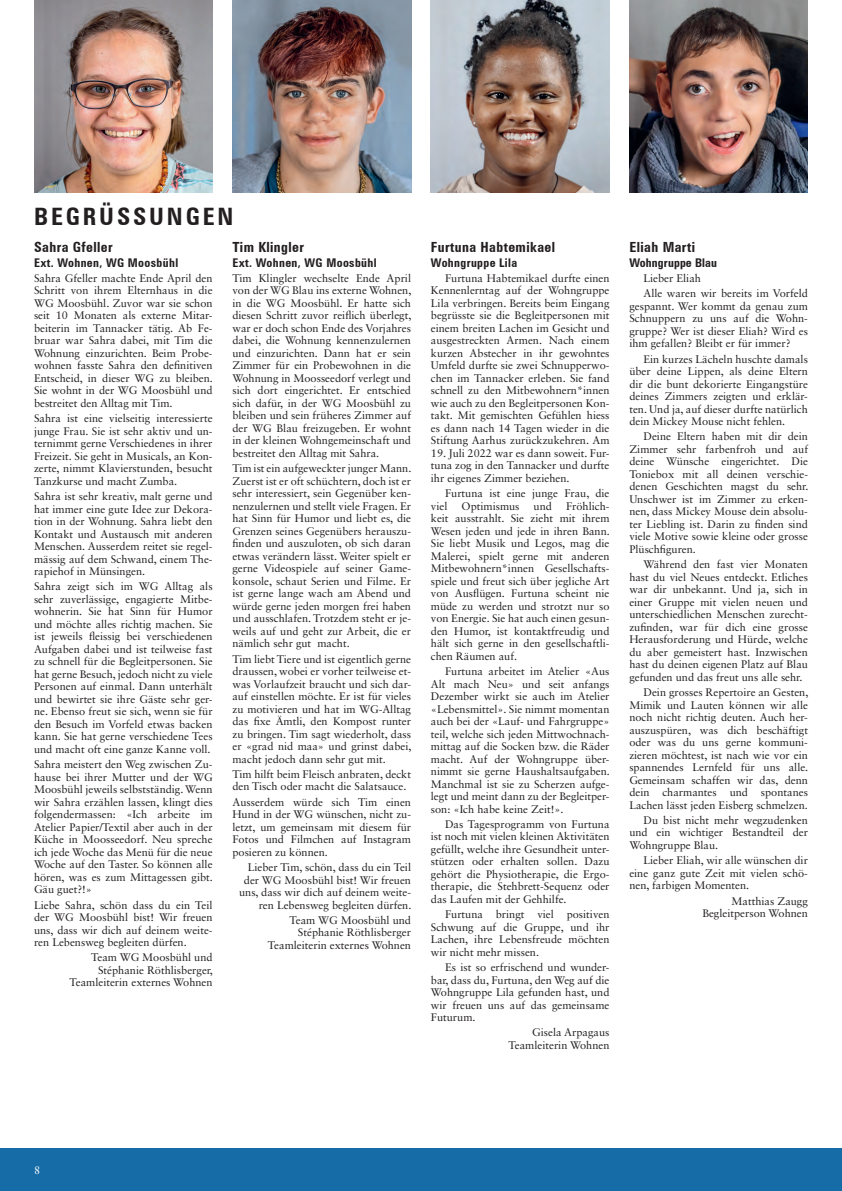
<style>
.page{position:relative;width:842px;height:1191px;background:#fff}
.page>*{position:absolute;margin:0;border:0;box-sizing:border-box;transform-origin:0 0}
.t1{font:700 condensed 24px "Zurich BT";letter-spacing:.12em;color:#231f20}
.t2{font:700 condensed 14px "Zurich BT";letter-spacing:.03em;color:#231f20}
.t3{font:700 condensed 12px "Zurich BT";letter-spacing:.01em;color:#231f20}
.t4{font:11px/12.5px "Sabon LT Std";color:#231f20;text-align:justify}
.t5{font:11px "Sabon LT Std";color:#fff}
</style>
<div class="page">
<div style="left:0;top:1148px;width:842px;height:43px;background:#166ca7"></div>
<img style="left:629px;top:0;width:179px;height:193px">
<img style="left:34px;top:0;width:179px;height:193px">
<img style="left:232px;top:0;width:179px;height:193px">
<img style="left:431px;top:0;width:178px;height:193px">
<h1 class="t1" style="left:34px;top:202px;width:201px">Begrüssungen</h1>
<p class="t2" style="left:34px;top:238px;width:80px">Sahra Gfeller</p>
<p class="t3" style="left:34px;top:255px;width:146px">Ext. Wohnen, WG Moosbühl</p>
<p class="t4" style="left:34px;top:272px;width:181px">Sahra Gfeller machte Ende April den Schritt von ihrem Elternhaus in die WG Moosbühl. Zuvor war sie schon seit 10 Monaten als externe Mitar&shy;beiterin im Tannacker tätig. Ab Fe&shy;bruar war Sahra dabei, mit Tim die Wohnung einzurichten. Beim Probe&shy;wohnen fasste Sahra den definitiven Entscheid, in dieser WG zu bleiben.<br>Sie wohnt in der WG Moosbühl und bestreitet den Alltag mit Tim.</p>
<p class="t4" style="left:34px;top:412px;width:180px">Sahra ist eine vielseitig interessierte junge Frau. Sie ist sehr aktiv und un&shy;ternimmt gerne Verschiedenes in ihrer Freizeit. Sie geht in Musicals, an Kon&shy;zerte, nimmt Klavierstunden, besucht Tanzkurse und macht Zumba.</p>
<p class="t4" style="left:34px;top:490px;width:180px">Sahra ist sehr kreativ, malt gerne und hat immer eine gute Idee zur Dekora&shy;tion in der Wohnung. Sahra liebt den Kontakt und Austausch mit anderen Menschen. Ausserdem reitet sie regel&shy;mässig auf dem Schwand, einem The&shy;rapiehof in Münsingen.</p>
<p class="t4" style="left:34px;top:580px;width:180px">Sahra zeigt sich im WG Alltag als sehr zuverlässige, engagierte Mitbe&shy;wohnerin. Sie hat Sinn für Humor und möchte alles richtig machen. Sie ist jeweils fleissig bei verschiedenen Aufgaben dabei und ist teilweise fast zu schnell für die Begleitpersonen. Sie hat gerne Besuch, jedoch nicht zu viele Personen auf einmal. Dann unterhält und bewirtet sie ihre Gäste sehr ger&shy;ne. Ebenso freut sie sich, wenn sie für den Besuch im Vorfeld etwas backen kann. Sie hat gerne verschiedene Tees und macht oft eine ganze Kanne voll.</p>
<p class="t4" style="left:34px;top:758px;width:180px">Sahra meistert den Weg zwischen Zu&shy;hause bei ihrer Mutter und der WG Moosbühl jeweils selbstständig. Wenn wir Sahra erzählen lassen, klingt dies folgendermassen: «Ich arbeite im Atelier Papier/Textil aber auch in der Küche in Moosseedorf. Neu spreche ich jede Woche das Menü für die neue Woche auf den Taster. So können alle hören, was es zum Mittagessen gibt.<br>Gäu guet?!»</p>
<p class="t4" style="left:34px;top:898px;width:180px">Liebe Sahra, schön dass du ein Teil der WG Moosbühl bist! Wir freuen uns, dass wir dich auf deinem weite&shy;ren Lebensweg begleiten dürfen.</p>
<p class="t4" style="left:69px;top:951px;width:145px;text-align:right">Team WG Moosbühl und<br>Stéphanie Röthlisberger,<br>Teamleiterin externes Wohnen</p>
<p class="t2" style="left:232px;top:238px;width:73px">Tim Klingler</p>
<p class="t3" style="left:232px;top:255px;width:146px">Ext. Wohnen, WG Moosbühl</p>
<p class="t4" style="left:232px;top:272px;width:181px">Tim Klingler wechselte Ende April von der WG Blau ins externe Wohnen, in die WG Moosbühl. Er hatte sich diesen Schritt zuvor reiflich überlegt, war er doch schon Ende des Vorjahres dabei, die Wohnung kennenzulernen und einzurichten. Dann hat er sein Zimmer für ein Probewohnen in die Wohnung in Moosseedorf verlegt und sich dort eingerichtet. Er entschied sich dafür, in der WG Moosbühl zu bleiben und sein früheres Zimmer auf der WG Blau freizugeben. Er wohnt in der kleinen Wohngemeinschaft und bestreitet den Alltag mit Sahra.</p>
<p class="t4" style="left:232px;top:462px;width:180px">Tim ist ein aufgeweckter junger Mann.<br>Zuerst ist er oft schüchtern, doch ist er sehr interessiert, sein Gegenüber ken&shy;nenzulernen und stellt viele Fragen. Er hat Sinn für Humor und liebt es, die Grenzen seines Gegenübers herauszu&shy;finden und auszuloten, ob sich daran etwas verändern lässt. Weiter spielt er gerne Videospiele auf seiner Game&shy;konsole, schaut Serien und Filme. Er ist gerne lange wach am Abend und würde gerne jeden morgen frei haben und ausschlafen. Trotzdem steht er je&shy;weils auf und geht zur Arbeit, die er nämlich sehr gut macht.</p>
<p class="t4" style="left:232px;top:652px;width:181px">Tim liebt Tiere und ist eigentlich gerne draussen, wobei er vorher teilweise et&shy;was Vorlaufzeit braucht und sich dar&shy;auf einstellen möchte. Er ist für vieles zu motivieren und hat im WG-Alltag das fixe Ämtli, den Kompost runter zu bringen. Tim sagt wiederholt, dass er «grad nid maa» und grinst dabei, macht jedoch dann sehr gut mit.</p>
<p class="t4" style="left:232px;top:767px;width:180px">Tim hilft beim Fleisch anbraten, deckt den Tisch oder macht die Salatsauce.</p>
<p class="t4" style="left:232px;top:795px;width:180px">Ausserdem würde sich Tim einen Hund in der WG wünschen, nicht zu&shy;letzt, um gemeinsam mit diesem für Fotos und Filmchen auf Instagram posieren zu können.</p>
<p class="t4" style="left:239px;top:861px;width:174px;text-align:right">Lieber Tim, schön, dass du ein Teil der WG Moosbühl bist! Wir freuen uns, dass wir dich auf deinem weite&shy;ren Lebensweg begleiten dürfen.</p>
<p class="t4" style="left:268px;top:913px;width:145px;text-align:right">Team WG Moosbühl und<br>Stéphanie Röthlisberger<br>Teamleiterin externes Wohnen</p>
<p class="t2" style="left:431px;top:238px;width:126px">Furtuna Habtemikael</p>
<p class="t3" style="left:431px;top:255px;width:88px">Wohngruppe Lila</p>
<p class="t4" style="left:431px;top:272px;width:180px;text-indent:14px">Furtuna Habtemikael durfte einen Kennenlerntag auf der Wohngruppe Lila verbringen. Bereits beim Eingang begrüsste sie die Begleitpersonen mit einem breiten Lachen im Gesicht und ausgestreckten Armen. Nach einem kurzen Abstecher in ihr gewohntes Umfeld durfte sie zwei Schnupperwo&shy;chen im Tannacker erleben. Sie fand schnell zu den Mitbewohnern*innen wie auch zu den Begleitpersonen Kon&shy;takt. Mit gemischten Gefühlen hiess es dann nach 14 Tagen wieder in die Stiftung Aarhus zurückzukehren. Am</p>
<p class="t4" style="left:431px;top:447px;width:180px">19. Juli 2022 war es dann soweit. Fur&shy;tuna zog in den Tannacker und durfte ihr eigenes Zimmer beziehen.</p>
<p class="t4" style="left:431px;top:487px;width:180px;text-indent:14px">Furtuna ist eine junge Frau, die viel</p>
<p class="t4" style="left:431px;top:499px;width:180px;text-indent:135px">Fröhlich&shy;keit ausstrahlt. Sie zieht mit ihrem Wesen jeden und jede in ihren Bann.<br>Sie liebt Musik und Legos, mag die Malerei, spielt gerne mit anderen Mitbewohnern*innen Gesellschafts&shy;spiele und freut sich über jegliche Art von Ausflügen. Furtuna scheint nie müde zu werden und strotzt nur so von Energie. Sie hat auch einen gesun&shy;den Humor, ist kontaktfreudig und hält sich gerne in den gesellschaftli&shy;chen Räumen auf.</p>
<p class="t4" style="left:431px;top:665px;width:181px;text-indent:14px">Furtuna arbeitet im Atelier «Aus Alt mach Neu» und seit anfangs Dezember wirkt sie auch im Atelier «Lebensmittel». Sie nimmt momentan auch bei der «Lauf- und Fahrgruppe» teil, welche sich jeden Mittwochnach&shy;mittag auf die Socken bzw. die Räder macht. Auf der Wohngruppe über&shy;nimmt sie gerne Haushaltsaufgaben.<br>Manchmal ist sie zu Scherzen aufge&shy;legt und meint dann zu der Begleitper&shy;son: «Ich habe keine Zeit!».</p>
<p class="t4" style="left:431px;top:817px;width:180px;text-indent:14px">Das Tagesprogramm von Furtuna ist noch mit vielen kleinen Aktivitäten gefüllt, welche ihre Gesundheit unter&shy;stützen oder erhalten sollen. Dazu gehört die Physiotherapie, die Ergo&shy;therapie, die Stehbrett-Sequenz oder das Laufen mit der Gehhilfe.</p>
<p class="t4" style="left:431px;top:908px;width:180px;text-indent:14px">Furtuna bringt viel positiven Schwung auf die Gruppe, und ihr Lachen, ihre Lebensfreude möchten wir nicht mehr missen.</p>
<p class="t4" style="left:431px;top:961px;width:180px;text-indent:14px">Es ist so erfrischend und wunder&shy;bar, dass du, Furtuna, den Weg auf die Wohngruppe Lila gefunden hast, und wir freuen uns auf das gemeinsame Futurum.</p>
<p class="t4" style="left:508px;top:1026px;width:102px;text-align:right">Gisela Arpagaus<br>Teamleiterin Wohnen</p>
<p class="t4" style="left:461px;top:499px;width:60px">Optimismus</p>
<p class="t4" style="left:534px;top:499px;width:20px">und</p>
<p class="t2" style="left:629px;top:238px;width:67px">Eliah Marti</p>
<p class="t3" style="left:629px;top:255px;width:89px">Wohngruppe Blau</p>
<p class="t4" style="left:643px;top:270px;width:166px;line-height:15.3px">Lieber Eliah<br>Alle waren wir bereits im Vorfeld</p>
<p class="t4" style="left:629px;top:299px;width:180px">gespannt. Wer kommt da genau zum Schnuppern zu uns auf die Wohn&shy;gruppe? Wer ist dieser Eliah? Wird es ihm gefallen? Bleibt er für immer?</p>
<p class="t4" style="left:629px;top:352px;width:180px;text-indent:14px">Ein kurzes Lächeln huschte damals über deine Lippen, als deine Eltern dir die bunt dekorierte Eingangstüre deines Zimmers zeigten und erklär&shy;ten. Und ja, auf dieser durfte natürlich dein Mickey Mouse nicht fehlen.</p>
<p class="t4" style="left:629px;top:430px;width:181px;text-indent:14px">Deine Eltern haben mit dir dein Zimmer sehr farbenfroh und auf deine Wünsche eingerichtet. Die Toniebox mit all deinen verschie&shy;denen Geschichten magst du sehr.<br>Unschwer ist im Zimmer zu erken&shy;nen, dass Mickey Mouse dein absolu&shy;ter Liebling ist. Darin zu finden sind viele Motive sowie kleine oder grosse Plüschfiguren.</p>
<p class="t4" style="left:629px;top:558px;width:180px;text-indent:14px">Während den fast vier Monaten hast du viel Neues entdeckt. Etliches war dir unbekannt. Und ja, sich in einer Gruppe mit vielen neuen und unterschiedlichen Menschen zurecht&shy;zufinden, war für dich eine grosse Herausforderung und Hürde, welche du aber gemeistert hast. Inzwischen hast du deinen eigenen Platz auf Blau gefunden und das freut uns alle sehr.</p>
<p class="t4" style="left:629px;top:686px;width:180px;text-indent:14px">Dein grosses Repertoire an Gesten, Mimik und Lauten können wir alle noch nicht richtig deuten. Auch her&shy;auszuspüren, was dich beschäftigt oder was du uns gerne kommuni&shy;zieren möchtest, ist nach wie vor ein spannendes Lernfeld für uns alle.<br>Gemeinsam schaffen wir das, denn dein charmantes und spontanes Lachen lässt jeden Eisberg schmelzen.</p>
<p class="t4" style="left:629px;top:813px;width:180px;text-indent:14px">Du bist nicht mehr wegzudenken und ein wichtiger Bestandteil der Wohngruppe Blau.</p>
<p class="t4" style="left:629px;top:854px;width:180px;text-indent:14px">Lieber Eliah, wir alle wünschen dir eine ganz gute Zeit mit vielen schö&shy;nen, farbigen Momenten.</p>
<p class="t4" style="left:702px;top:894px;width:107px;text-align:right">Matthias Zaugg<br>Begleitperson Wohnen</p>
<p class="t5" style="left:34px;top:1163px;width:8px">8</p>
</div>
